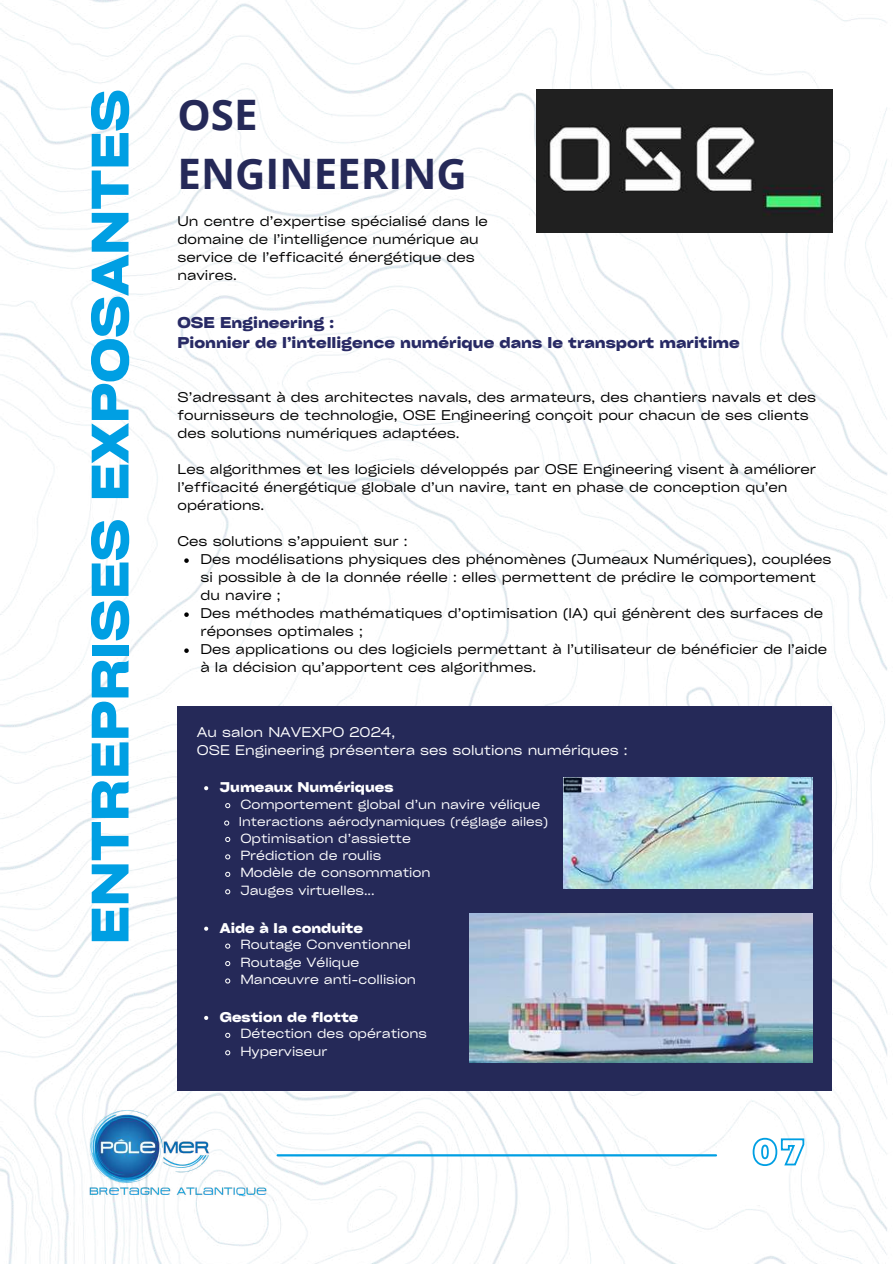
<style>
.page{position:relative;width:894px;height:1264px;background:#fff}
.page>*{position:absolute;margin:0;border:0;box-sizing:border-box;transform-origin:0 0}
.t1{font:700 expanded 50.4px "Cy Grotesk";color:#009fe3}
.t2{font:700 42px/58.5px "Open Sans";color:#252958}
.t3{font:700 expanded 15px/20.2px "Cy Grotesk";color:#282a65}
.t4{font:expanded 13.5px/18px "Cy Grotesk";color:#000}
.t5{font:expanded 13.5px/18.5px "Cy Grotesk";color:#fefeff}
.t6{font:700 expanded 13.5px "Cy Grotesk";color:#fefeff}
.t7{font:expanded 12.75px/17.4px "Cy Grotesk";color:#fefeff}
.t8{font:expanded 12.3px "Cy Grotesk";color:#fefeff}
</style>
<div class="page">
<img style="left:0;top:0;width:887px;height:1263px">
<hr style="left:277px;top:1154px;width:438px;height:2px;background:#009fe3">
<img style="left:89px;top:1109px;width:177px;height:87px">
<div style="left:536px;top:89px;width:296px;height:144px;background:#202020"></div>
<img style="left:548px;top:125px;width:276px;height:91px">
<svg style="left:751px;top:1136px;width:54px;height:31px"></svg>
<svg style="left:184px;top:558px;width:5px;height:5px"></svg>
<svg style="left:184px;top:612px;width:5px;height:5px"></svg>
<svg style="left:184px;top:648px;width:5px;height:5px"></svg>
<div style="left:177px;top:705px;width:654px;height:385px;background:#252958"></div>
<svg style="left:204px;top:786px;width:4px;height:4px"></svg>
<svg style="left:225px;top:803px;width:6px;height:6px"></svg>
<svg style="left:224px;top:820px;width:6px;height:6px"></svg>
<svg style="left:225px;top:836px;width:6px;height:6px"></svg>
<svg style="left:225px;top:854px;width:6px;height:6px"></svg>
<svg style="left:225px;top:871px;width:6px;height:6px"></svg>
<svg style="left:225px;top:889px;width:6px;height:6px"></svg>
<svg style="left:204px;top:926px;width:4px;height:4px"></svg>
<svg style="left:225px;top:943px;width:6px;height:6px"></svg>
<svg style="left:225px;top:961px;width:6px;height:5px"></svg>
<svg style="left:225px;top:978px;width:6px;height:6px"></svg>
<svg style="left:204px;top:1015px;width:4px;height:4px"></svg>
<svg style="left:225px;top:1032px;width:6px;height:6px"></svg>
<svg style="left:225px;top:1050px;width:6px;height:6px"></svg>
<img style="left:469px;top:913px;width:343px;height:149px">
<img style="left:563px;top:777px;width:249px;height:111px">
<h1 class="t1" style="left:78px;top:944px;width:856px;rotate:-90deg">ENTREPRISES EXPOSANTES</h1>
<h2 class="t2" style="left:177px;top:85px;width:291px">OSE<br>ENGINEERING</h2>
<p class="t4" style="left:177px;top:211px;width:312px">Un centre d’expertise spécialisé dans le domaine de l’intelligence numérique au service de l’efficacité énergétique des navires.</p>
<p class="t3" style="left:177px;top:311px;width:563px">OSE Engineering :<br>Pionnier de l’intelligence numérique dans le transport maritime</p>
<p class="t4" style="left:177px;top:387px;width:640px">S’adressant à des architectes navals, des armateurs, des chantiers navals et des fournisseurs de technologie, OSE Engineering conçoit pour chacun de ses clients des solutions numériques adaptées.</p>
<p class="t4" style="left:177px;top:459px;width:640px">Les algorithmes et les logiciels développés par OSE Engineering visent à améliorer l’efficacité énergétique globale d’un navire, tant en phase de conception qu’en opérations.</p>
<p class="t4" style="left:200px;top:531px;width:632px;text-indent:-23px">Ces solutions s’appuient sur :<br>Des modélisations physiques des phénomènes (Jumeaux Numériques), couplées si possible à de la donnée réelle : elles permettent de prédire le comportement du navire ;<br>Des méthodes mathématiques d’optimisation (IA) qui génèrent des surfaces de réponses optimales ;<br>Des applications ou des logiciels permettant à l’utilisateur de bénéficier de l’aide à la décision qu’apportent ces algorithmes.</p>
<p class="t5" style="left:197px;top:722px;width:432px">Au salon NAVEXPO 2024,<br>OSE Engineering présentera ses solutions numériques :</p>
<p class="t6" style="left:220px;top:778px;width:175px">Jumeaux Numériques</p>
<p class="t7" style="left:240px;top:795px;width:301px">Comportement global d’un navire vélique</p>
<p class="t8" style="left:239px;top:813px;width:311px">Interactions aérodynamiques (réglage ailes)</p>
<p class="t7" style="left:240px;top:828px;width:192px">Optimisation d’assiette<br>Prédiction de roulis<br>Modèle de consommation<br>Jauges virtuelles...</p>
<p class="t6" style="left:220px;top:919px;width:144px">Aide à la conduite</p>
<p class="t7" style="left:240px;top:935px;width:177px">Routage Conventionnel<br>Routage Vélique<br>Manœuvre anti-collision</p>
<p class="t6" style="left:220px;top:1008px;width:140px">Gestion de flotte</p>
<p class="t7" style="left:240px;top:1024px;width:188px">Détection des opérations<br>Hyperviseur</p>
</div>
